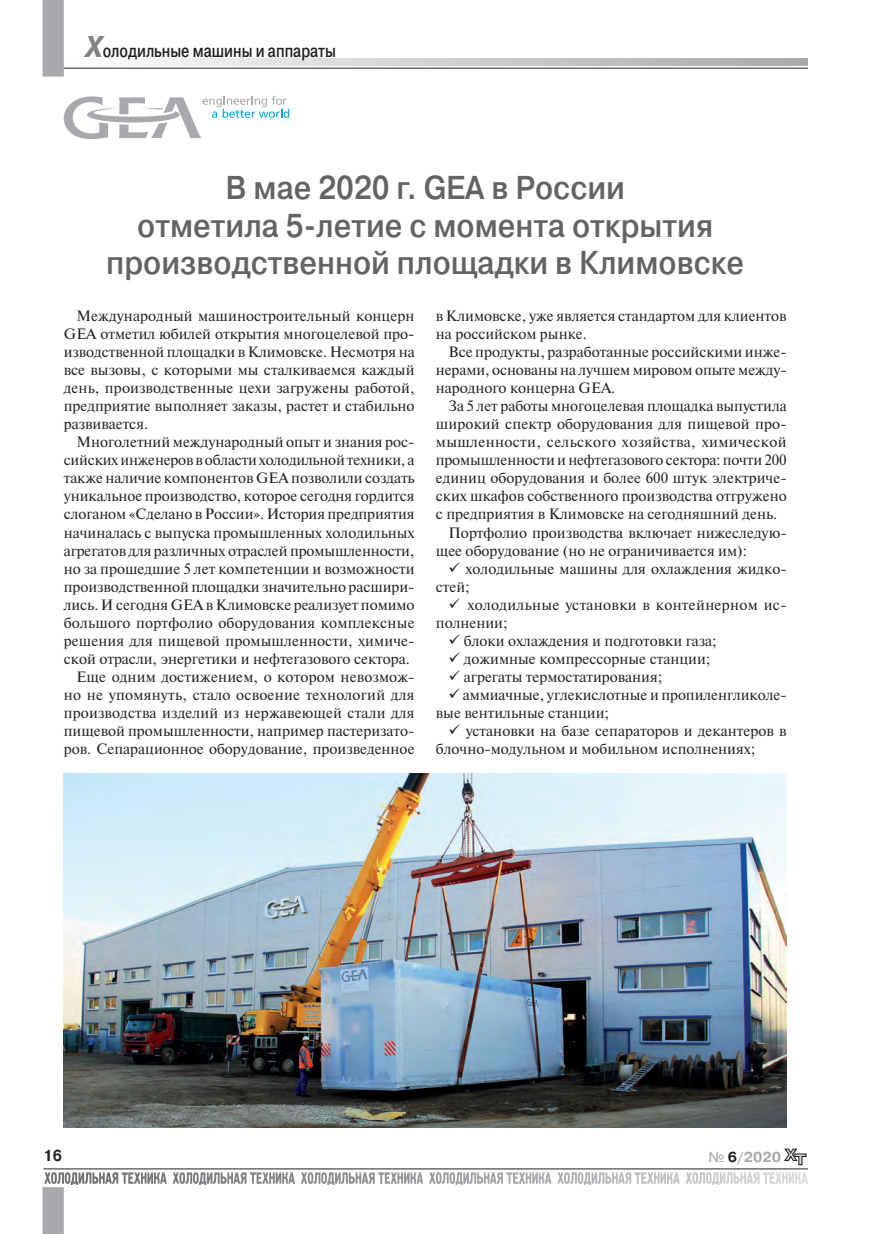
<style>
.page{position:relative;width:893px;height:1234px;background:#fff}
.page>*{position:absolute;margin:0;border:0;box-sizing:border-box;transform-origin:0 0}
.t1{font:700 33px/37.5px "Pragmatica Light C";color:#636366;text-align:center;scale:.9 1}
.t2{font:700 18px "Pragmatica Light C";color:#231f20;scale:.78 1}
.t3{font:700 15.9px "Pragmatica C";color:#231f20;scale:.9 1}
.t4{font:15px/18px "Newton C";color:#231f20}
.t5{font:15px/18px "Newton C";letter-spacing:.02em;color:#231f20}
.t6{font:15px "Newton C";letter-spacing:.025em;color:#231f20}
.t7{font:700 14.4px "Pragmatica C";color:#a8a9ad}
.s1{font-family:"Pragmatica C";font-style:italic;font-size:30px;color:#808285}
.s2{font-weight:400}
.s3{color:#231f20}
</style>
<div class="page">
<svg style="left:43px;top:1187px;width:21px;height:46px"></svg>
<hr style="left:43px;top:1168px;width:765px;height:1px;background:#231f20">
<hr style="left:64px;top:68px;width:744px;height:1px;background:#231f20">
<div style="left:43px;top:0;width:21px;height:77px;background:#a8a9ad"></div>
<svg style="left:753px;top:1172px;width:55px;height:11px"></svg>
<svg style="left:784px;top:1148px;width:22px;height:16px"></svg>
<svg style="left:64px;top:96px;width:225px;height:43px"></svg>
<img style="left:64px;top:773px;width:723px;height:354px">
<p class="t2" style="left:85px;top:44px;width:323px"><span class="s1">Х</span>олодильные машины и аппараты</p>
<p class="t1" style="left:106px;top:172px;width:710px">В мае 2020 г. GEA в России<br>отметила 5-летие с момента открытия производственной площадки в Климовске</p>
<p class="t4" style="left:436px;top:308px;width:352px">в Климовске, уже является стандартом для клиентов</p>
<p class="t4" style="left:436px;top:326px;width:153px">на российском рынке.</p>
<p class="t4" style="left:449px;top:344px;width:340px">Все продукты, разработанные российскими инже-</p>
<p class="t4" style="left:436px;top:362px;width:352px">нерами, основаны на лучшем мировом опыте между-</p>
<p class="t4" style="left:436px;top:380px;width:181px">народного концерна GEA.</p>
<p class="t4" style="left:449px;top:398px;width:340px">За 5 лет работы многоцелевая площадка выпустила</p>
<p class="t4" style="left:436px;top:416px;width:352px">широкий спектр оборудования для пищевой про-</p>
<p class="t6" style="left:436px;top:437px;width:352px">мышленности, сельского хозяйства, химической</p>
<p class="t4" style="left:436px;top:452px;width:352px">промышленности и нефтегазового сектора: почти 200</p>
<p class="t4" style="left:436px;top:470px;width:352px">единиц оборудования и более 600 штук электриче-</p>
<p class="t4" style="left:436px;top:488px;width:352px">ских шкафов собственного производства отгружено</p>
<p class="t4" style="left:436px;top:506px;width:343px">с предприятия в Климовске на сегодняшний день.</p>
<p class="t4" style="left:449px;top:524px;width:340px">Портфолио производства включает нижеследую-</p>
<p class="t4" style="left:436px;top:542px;width:312px">щее оборудование (но не ограничивается им):</p>
<p class="t4" style="left:436px;top:560px;width:352px;text-indent:13px">✓ холодильные машины для охлаждения жидко&shy;стей;</p>
<p class="t5" style="left:436px;top:596px;width:352px;text-indent:13px">✓ холодильные установки в контейнерном ис&shy;полнении;</p>
<p class="t4" style="left:449px;top:632px;width:270px">✓ блоки охлаждения и подготовки газа;</p>
<p class="t4" style="left:449px;top:650px;width:263px">✓ дожимные компрессорные станции;</p>
<p class="t4" style="left:449px;top:668px;width:215px">✓ агрегаты термостатирования;</p>
<p class="t4" style="left:436px;top:686px;width:352px;text-indent:13px">✓ аммиачные, углекислотные и пропиленгликоле&shy;вые вентильные станции;</p>
<p class="t4" style="left:436px;top:722px;width:352px;text-indent:13px">✓ установки на базе сепараторов и декантеров в блочно-мо дульном и мобильном исполнениях;</p>
<p class="t4" style="left:77px;top:308px;width:340px">Международный машиностроительный концерн</p>
<p class="t4" style="left:64px;top:326px;width:352px">GEA отметил юбилей открытия многоцелевой про-</p>
<p class="t4" style="left:64px;top:344px;width:352px">изводственной площадки в Климовске. Несмотря на</p>
<p class="t4" style="left:64px;top:362px;width:352px">все вызовы, с которыми мы сталкиваемся каждый</p>
<p class="t4" style="left:64px;top:380px;width:352px">день, производственные цехи загружены работой,</p>
<p class="t4" style="left:64px;top:398px;width:352px">предприятие выполняет заказы, растет и стабильно</p>
<p class="t4" style="left:64px;top:416px;width:86px">развивается.</p>
<p class="t4" style="left:77px;top:434px;width:340px">Многолетний международный опыт и знания рос-</p>
<p class="t4" style="left:64px;top:452px;width:352px">сийских инженеров в области холодильной техники, а</p>
<p class="t4" style="left:64px;top:470px;width:352px">также наличие компонентов GEA позволили создать</p>
<p class="t4" style="left:64px;top:488px;width:352px">уникальное производство, которое сегодня гордится</p>
<p class="t4" style="left:64px;top:506px;width:352px">слоганом «Сделано в России». История предприятия</p>
<p class="t4" style="left:64px;top:524px;width:352px">начиналась с выпуска промышленных холодильных</p>
<p class="t4" style="left:64px;top:542px;width:352px">агрегатов для различных отраслей промышленности,</p>
<p class="t4" style="left:64px;top:560px;width:352px">но за прошедшие 5 лет компетенции и возможности</p>
<p class="t4" style="left:64px;top:578px;width:352px">производственной площадки значительно расшири-</p>
<p class="t4" style="left:64px;top:596px;width:352px">лись. И сегодня GEA в Климовске реализует помимо</p>
<p class="t4" style="left:64px;top:614px;width:352px">большого портфолио оборудования комплексные</p>
<p class="t4" style="left:64px;top:632px;width:352px">решения для пищевой промышленности, химиче-</p>
<p class="t4" style="left:64px;top:650px;width:348px">ской отрасли, энергетики и нефтегазового сектора.</p>
<p class="t4" style="left:77px;top:668px;width:340px">Еще одним достижением, о котором невозмож-</p>
<p class="t4" style="left:64px;top:686px;width:352px">но не упомянуть, стало освоение технологий для</p>
<p class="t4" style="left:64px;top:704px;width:352px">производства изделий из нержавеющей стали для</p>
<p class="t4" style="left:64px;top:722px;width:352px">пищевой промышленности, например пастеризато-</p>
<p class="t4" style="left:64px;top:740px;width:352px">ров. Сепарационное оборудование, произведенное</p>
<p class="t3" style="left:43px;top:1149px;width:22px">16</p>
<p class="t7" style="left:708px;top:1151px;width:74px"><span class="s2">№</span> <span class="s3">6</span>/2020</p>
</div>
